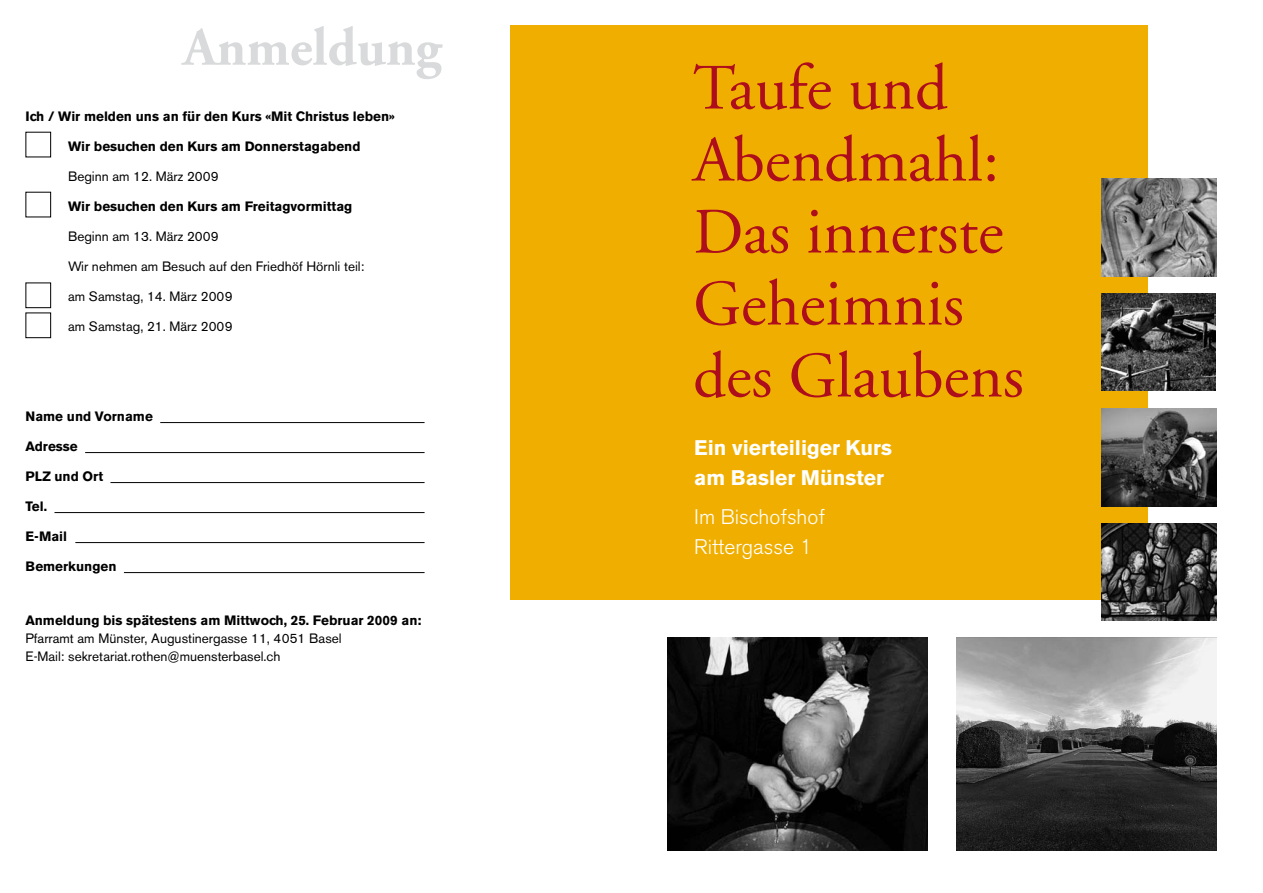
<style>
.page{position:relative;width:1263px;height:893px;background:#fff}
.page>*{position:absolute;margin:0;border:0;box-sizing:border-box;transform-origin:0 0}
.t1{font:64.5px/72px "Adobe Garamond";color:#ae0e1b}
.t2{font:700 54px "Adobe Garamond Pro";color:#d9dadb}
.t3{font:700 21px/30px "Akzidenz Grotesk BE";color:#fff}
.t4{font:300 21px/30px "Akzidenz Grotesk BE";color:#fff}
.t5{font:700 13.5px "Akzidenz Grotesk BE";color:#000}
.t6{font:13.5px/18px "Akzidenz Grotesk BE";color:#000}
</style>
<div class="page">
<div style="left:510px;top:26px;width:638px;height:574px;background:#f0af00"></div>
<img style="left:1101px;top:408px;width:115px;height:98px">
<img style="left:1101px;top:293px;width:114px;height:97px">
<img style="left:1101px;top:179px;width:115px;height:97px">
<img style="left:1101px;top:523px;width:115px;height:98px">
<img style="left:957px;top:638px;width:259px;height:212px">
<img style="left:668px;top:638px;width:259px;height:212px">
<hr style="left:160px;top:422px;width:265px;height:1px;background:#000">
<hr style="left:85px;top:452px;width:340px;height:1px;background:#000">
<hr style="left:110px;top:482px;width:315px;height:1px;background:#000">
<hr style="left:54px;top:512px;width:371px;height:1px;background:#000">
<hr style="left:75px;top:542px;width:350px;height:1px;background:#000">
<hr style="left:124px;top:572px;width:301px;height:1px;background:#000">
<div style="left:25px;top:283px;width:26px;height:25px;border:1px solid #000"></div>
<div style="left:25px;top:313px;width:26px;height:25px;border:1px solid #000"></div>
<h2 class="t2" style="left:183px;top:16px;width:260px">Anmeldung</h2>
<p class="t5" style="left:26px;top:109px;width:371px">Ich / Wir melden uns an für den Kurs «Mit Christus leben»</p>
<p class="t5" style="left:68px;top:139px;width:294px">Wir besuchen den Kurs am Donnerstagabend</p>
<p class="t6" style="left:68px;top:167px;width:152px">Beginn am 12. März 2009</p>
<p class="t5" style="left:68px;top:199px;width:286px">Wir besuchen den Kurs am Freitagvormittag</p>
<p class="t6" style="left:68px;top:227px;width:152px">Beginn am 13. März 2009</p>
<p class="t6" style="left:68px;top:257px;width:298px">Wir nehmen am Besuch auf den Friedhöf Hörnli teil:</p>
<p class="t6" style="left:68px;top:287px;width:166px">am Samstag, 14. März 2009</p>
<p class="t6" style="left:68px;top:317px;width:166px">am Samstag, 21. März 2009</p>
<p class="t5" style="left:26px;top:409px;width:129px">Name und Vorname</p>
<p class="t5" style="left:26px;top:439px;width:54px">Adresse</p>
<p class="t5" style="left:26px;top:469px;width:79px">PLZ und Ort</p>
<p class="t5" style="left:26px;top:499px;width:23px">Tel.</p>
<p class="t5" style="left:26px;top:529px;width:43px">E-Mail</p>
<p class="t5" style="left:26px;top:559px;width:93px">Bemerkungen</p>
<p class="t5" style="left:26px;top:613px;width:397px">Anmeldung bis spätestens am Mittwoch, 25. Februar 2009 an:</p>
<p class="t6" style="left:26px;top:629px;width:318px">Pfarramt am Münster, Augustinergasse 11, 4051 Basel<br>E-Mail: sekretariat.rothen@muensterbasel.ch</p>
<h1 class="t1" style="left:693px;top:54px;width:332px">Taufe und<br>Abendmahl:<br>Das innerste<br>Geheimnis des Glaubens</h1>
<h3 class="t3" style="left:694px;top:433px;width:199px">Ein vierteiliger Kurs am Basler Münster</h3>
<h3 class="t4" style="left:694px;top:502px;width:132px">Im Bischofshof<br>Rittergasse 1</h3>
</div>
